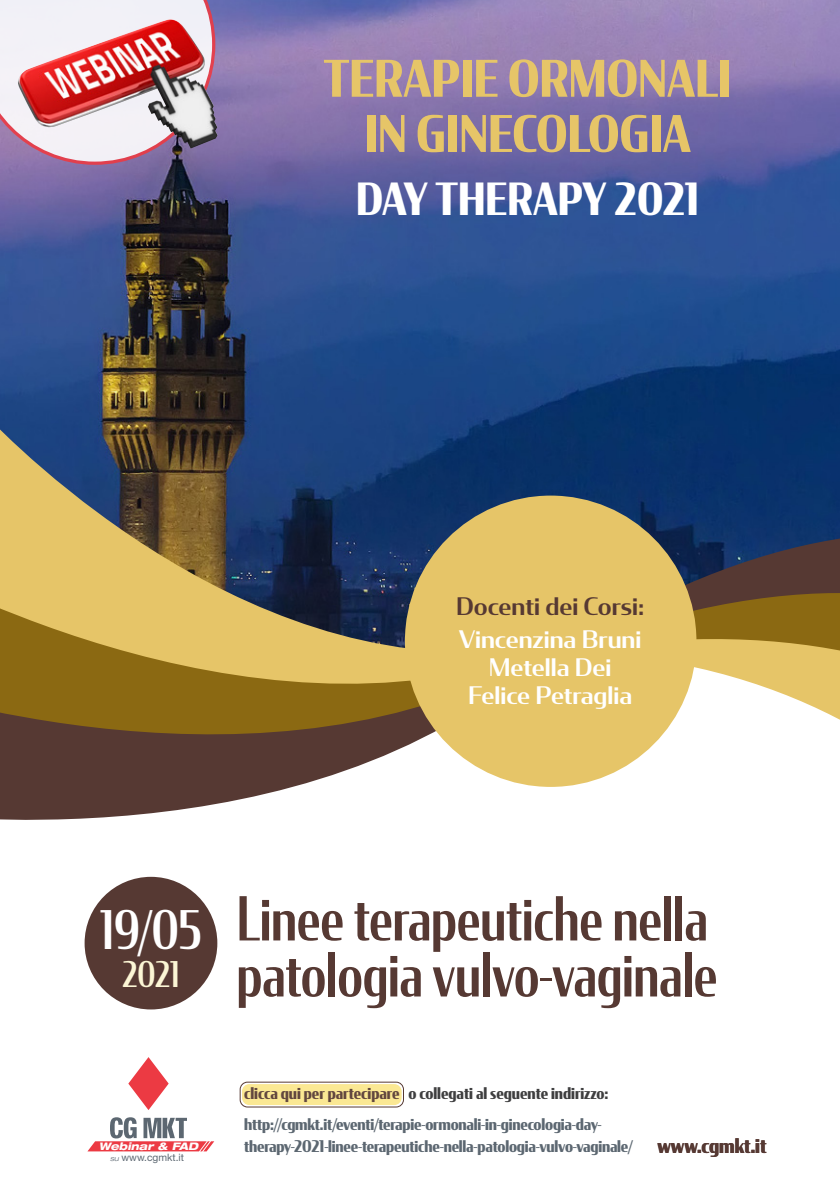
<style>
.page{position:relative;width:840px;height:1191px;background:#fff}
.page>*{position:absolute;margin:0;border:0;box-sizing:border-box;transform-origin:0 0}
.t1{font:500 60px/56px "Condor Cond";color:#563933;scale:.92 1}
.t2{font:500 52.8px "Condor Cond";color:#fff;scale:.92 1}
.t3{font:700 50px "Condor Cond";color:#e6c568}
.t4{font:700 44px "Condor Cond";color:#fff}
.t5{font:500 35.2px "Condor Cond";color:#fcf6d5;scale:.92 1}
.t6{font:500 24px "Condor";color:#fff}
.t7{font:500 24px "Condor";color:#563933}
.t8{font:700 20px "Condor Cond";color:#563933}
.t9{font:700 16px/22px "Condor Cond";letter-spacing:-.01em;color:#5c6771}
.t10{font:700 16px "Condor Cond";color:#3e3e3f}
.t11{font:italic 800 expanded 10.4px "Helvetica Neue";color:#fff}
.t12{font:10.2px "Helvetica Neue";color:#5c6771}
.s1{font-weight:300;font-style:italic;font-stretch:expanded;font-size:7.2px}
.s2{color:#62473f}
</style>
<div class="page">
<img style="left:0;top:0;width:839px;height:410px">
<svg style="left:0;top:807px;width:198px;height:13px;fill:#563933"></svg>
<svg style="left:0;top:410px;width:839px;height:397px"></svg>
<svg style="left:128px;top:1057px;width:40px;height:53px"></svg>
<svg style="left:88px;top:1117px;width:126px;height:34px"></svg>
<svg style="left:0;top:0;width:215px;height:165px"></svg>
<img style="left:18px;top:19px;width:199px;height:129px">
<div style="left:404px;top:495px;width:292px;height:292px;background:#e6c568;border-radius:50%"></div>
<div style="left:85px;top:877px;width:132px;height:132px;background:#563933;border-radius:50%"></div>
<div style="left:240px;top:1081px;width:163px;height:26px;border:1px solid #563933;border-radius:7px"></div>
<div style="left:242px;top:1084px;width:159px;height:21px;background:#fbe893;border-radius:7px"></div>
<p class="t3" style="left:323px;top:46px;width:409px">TERAPIE ORMONALI</p>
<p class="t3" style="left:364px;top:101px;width:328px">IN GINECOLOGIA</p>
<p class="t4" style="left:356px;top:171px;width:344px">DAY THERAPY 2021</p>
<p class="t7" style="left:456px;top:590px;width:189px">Docenti dei Corsi:</p>
<p class="t6" style="left:458px;top:623px;width:184px">Vincenzina Bruni</p>
<p class="t6" style="left:488px;top:651px;width:124px">Metella Dei</p>
<p class="t6" style="left:468px;top:679px;width:165px">Felice Petraglia</p>
<p class="t2" style="left:100px;top:896px;width:112px">19/05</p>
<p class="t5" style="left:122px;top:952px;width:64px">2021</p>
<p class="t11" style="left:99px;top:1139px;width:101px">Webinar &amp; FAD</p>
<p class="t12" style="left:110px;top:1150px;width:75px"><span class="s1">su</span> www.cgmkt.it</p>
<p class="t1" style="left:236px;top:889px;width:523px">Linee terapeutiche nella patologia vulvo-vaginale</p>
<p class="t10" style="left:244px;top:1083px;width:366px"><span class="s2">clicca qui per partecipare</span> o collegati al seguente indirizzo:</p>
<p class="t9" style="left:244px;top:1113px;width:390px">http://cgmkt.it/eventi/terapie-ormonali-in-ginecologia-day&shy;therapy-2021-linee-terapeutiche-nella-patologia-vulvo-vaginale/</p>
<p class="t8" style="left:657px;top:1132px;width:110px">www.cgmkt.it</p>
</div>
